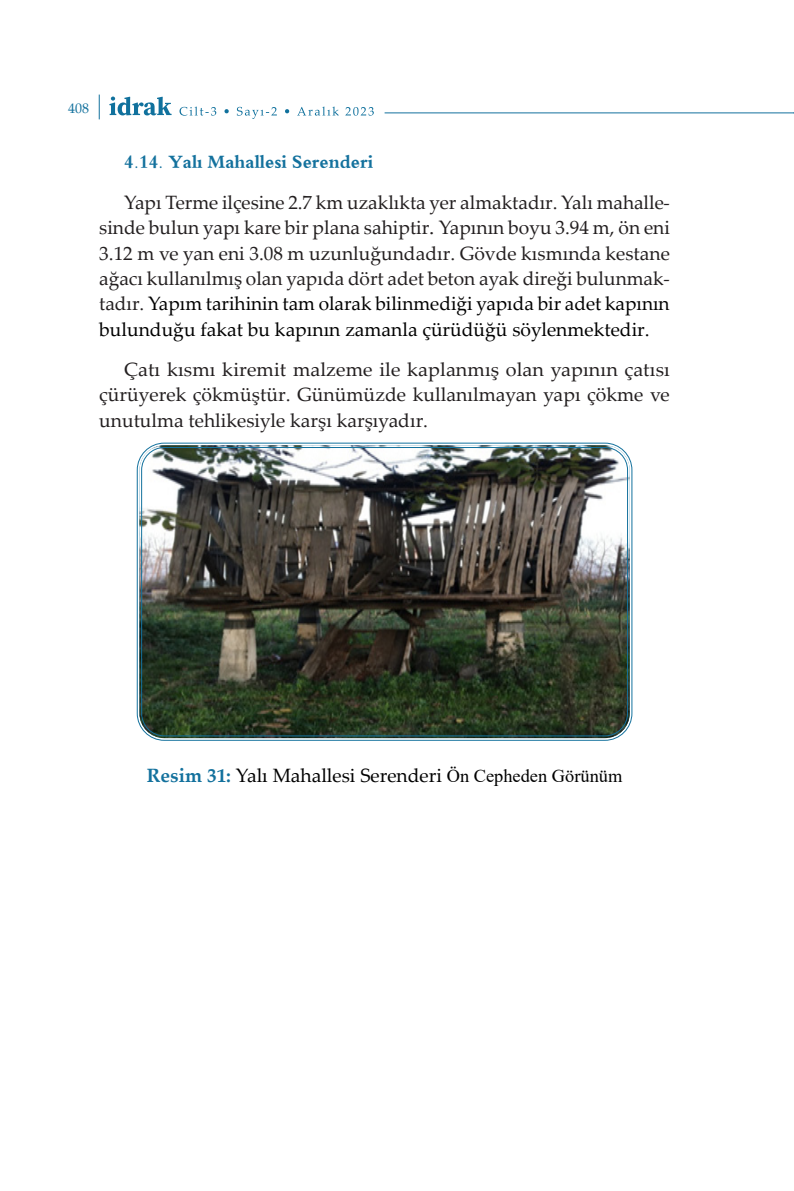
<style>
.page{position:relative;width:794px;height:1191px;background:#fff}
.page>*{position:absolute;margin:0;border:0;box-sizing:border-box;transform-origin:0 0}
.İdrak_Ana_metin{font:19.25px/25.4px "Palatino Linotype";color:#231f20;text-align:justify}
.İdrak_Ana_metin-2{font:19.25px "Palatino Linotype";color:#000}
.İdrak_Ana_metin-3{font:700 19.25px "Traditional Arabic";color:#13719d}
.t1{font:14px "Palatino Linotype";color:#13719d}
.s1{font-size:21px}
.s2{color:#000}
.s3{font-weight:700;color:#13719d}
.s4{font-family:"Times New Roman";font-size:18.38px}
</style>
<div class="page">
<svg style="left:99px;top:95px;width:1px;height:24px"></svg>
<hr style="left:384px;top:112px;width:410px;height:1px;background:#13719d">
<svg style="left:109px;top:97px;width:63px;height:18px"></svg>
<svg style="left:179px;top:107px;width:37px;height:9px"></svg>
<svg style="left:224px;top:109px;width:5px;height:4px"></svg>
<svg style="left:237px;top:107px;width:40px;height:12px"></svg>
<svg style="left:285px;top:109px;width:4px;height:4px"></svg>
<svg style="left:297px;top:107px;width:42px;height:9px"></svg>
<svg style="left:345px;top:107px;width:29px;height:9px"></svg>
<img style="left:139px;top:445px;width:491px;height:293px">
<div style="left:141px;top:447px;width:487px;height:289px;border:1px solid #13719d;border-radius:23px"></div>
<p class="t1" style="left:68px;top:98px;width:22px">408</p>
<p class="İdrak_Ana_metin-3" style="left:124px;top:151px;width:251px">4.14. Yalı Mahallesi Serenderi</p>
<p class="İdrak_Ana_metin" style="left:99px;top:189px;width:572px;text-indent:25px">Yapı Terme ilçesine 2.7 km uzaklıkta yer almaktadır. Yalı mahalle&shy;sinde bulun yapı kare bir plana sahiptir<span class="s1">.</span> Yapının boyu 3.94 m, ön eni 3.12 m ve yan eni 3.08 m uzunluğundadır. Gövde kısmında kestane ağacı kullanılmış olan yapıda dört adet beton ayak direği bulunmak&shy;tadır. <span class="s2">Yapım tarihinin tam olarak bilinmediği yapıda bir adet kapının bulunduğu fakat bu kapının zamanla çürüdüğü söylenmektedir.</span></p>
<p class="İdrak_Ana_metin" style="left:99px;top:356px;width:572px;text-indent:25px">Çatı kısmı kiremit malzeme ile kaplanmış olan yapının çatısı çürüyerek çökmüştür. Günümüzde kullanılmayan yapı çökme ve unutulma tehlikesiyle karşı karşıyadır.</p>
<p class="İdrak_Ana_metin-2" style="left:147px;top:761px;width:477px"><span class="s3">Resim 31:</span> Yalı Mahallesi Serenderi <span class="s4">Ön Cepheden Görünüm</span></p>
</div>
